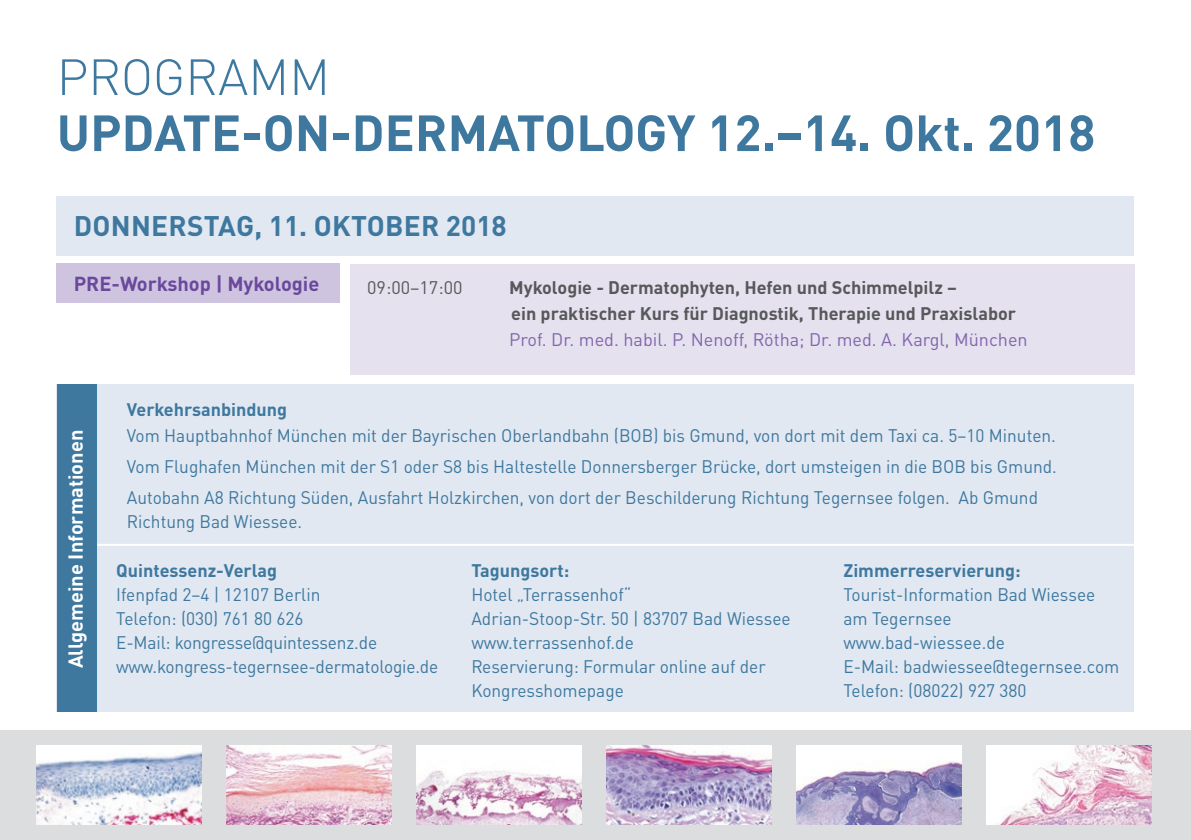
<style>
.page{position:relative;width:1191px;height:840px;background:#fff}
.page>*{position:absolute;margin:0;border:0;box-sizing:border-box;transform-origin:0 0}
.t1{font:700 50px "DINOT";color:#3e789f}
.t2{font:300 50px "DINOT";color:#3e789f}
.t3{font:700 28px "DINOT";letter-spacing:.01em;color:#3e789f}
.t4{font:700 20px "DINOT";color:#fff}
.t5{font:700 20px "DINOT";color:#6a499d}
.t6{font:18px/24px "DINOT";color:#3e789f;scale:.96 1}
.t7{font:700 18px/26px "DINOT";color:#57585a}
.t8{font:700 18px "DINOT";color:#3e789f}
.t9{font:18px "DINOT";color:#8166ad}
.t10{font:18px "DINOT";color:#57585a}
</style>
<div class="page">
<div style="left:0;top:730px;width:1191px;height:109px;background:#dcdddf"></div>
<img style="left:986px;top:745px;width:165px;height:79px">
<img style="left:607px;top:745px;width:164px;height:79px">
<img style="left:417px;top:745px;width:164px;height:79px">
<img style="left:797px;top:745px;width:164px;height:79px">
<img style="left:227px;top:745px;width:164px;height:79px">
<img style="left:37px;top:745px;width:164px;height:79px">
<div style="left:57px;top:384px;width:1077px;height:327px;background:#e1e8f1"></div>
<div style="left:350px;top:263px;width:784px;height:111px;background:#e5e1ef"></div>
<div style="left:57px;top:196px;width:1077px;height:59px;background:#e1e8f1"></div>
<div style="left:57px;top:263px;width:283px;height:40px;background:#cec4e0"></div>
<hr style="left:71px;top:543px;width:1070px;height:2px;background:#fff">
<div style="left:57px;top:384px;width:39px;height:327px;background:#3e789f"></div>
<h1 class="t2" style="left:57px;top:46px;width:275px">PROGRAMM</h1>
<h1 class="t1" style="left:57px;top:100px;width:1040px">UPDATE-ON-DERMATOLOGY 12.–14. Okt. 2018</h1>
<h2 class="t3" style="left:74px;top:207px;width:434px">DONNERSTAG, 11. OKTOBER 2018</h2>
<p class="t5" style="left:74px;top:271px;width:247px">PRE-Workshop | Mykologie</p>
<p class="t10" style="left:367px;top:276px;width:97px">09:00–17:00</p>
<p class="t7" style="left:509px;top:274px;width:508px">Mykologie - Dermatophyten, Hefen und Schimmelpilz –<br>ein praktischer Kurs für Diagnostik, Therapie und Praxislabor</p>
<p class="t9" style="left:509px;top:328px;width:520px">Prof. Dr. med. habil. P. Nenoff, Rötha; Dr. med. A. Kargl, München</p>
<p class="t4" style="left:62px;top:668px;width:240px;rotate:-90deg">Allgemeine Informationen</p>
<p class="t8" style="left:127px;top:397px;width:162px">Verkehrsanbindung</p>
<p class="t6" style="left:127px;top:419px;width:970px;line-height:31.4px;text-align:justify">Vom Hauptbahnhof München mit der Bayrischen Oberlandbahn (BOB) bis Gmund, von dort mit dem Taxi ca. 5–10 Minuten.<br>Vom Flughafen München mit der S1 oder S8 bis Haltestelle Donnersberger Brücke, dort umsteigen in die BOB bis Gmund.<br>Autobahn A8 Richtung Süden, Ausfahrt Holzkirchen, von dort der Beschilderung Richtung Tegernsee folgen. Ab Gmund</p>
<p class="t6" style="left:127px;top:509px;width:184px">Richtung Bad Wiessee.</p>
<p class="t8" style="left:116px;top:558px;width:162px">Quintessenz-Verlag</p>
<p class="t6" style="left:116px;top:582px;width:337px">Ifenpfad 2–4 | 12107 Berlin<br>Telefon: (030) 761 80 626<br>E-Mail: kongresse@quintessenz.de www.kongress-tegernsee-dermatologie.de</p>
<p class="t8" style="left:843px;top:558px;width:179px">Zimmerreservierung:</p>
<p class="t6" style="left:843px;top:582px;width:289px">Tourist-Information Bad Wiessee am Tegernsee<br>www.bad-wiessee.de<br>E-Mail: badwiessee@tegernsee.com<br>Telefon: (08022) 927 380</p>
<p class="t8" style="left:471px;top:558px;width:99px">Tagungsort:</p>
<p class="t6" style="left:471px;top:582px;width:334px">Hotel „Terrassenhof“<br>Adrian-Stoop-Str. 50 | 83707 Bad Wiessee www.terrassenhof.de<br>Reservierung: Formular online auf der<br>Kongresshomepage</p>
</div>
